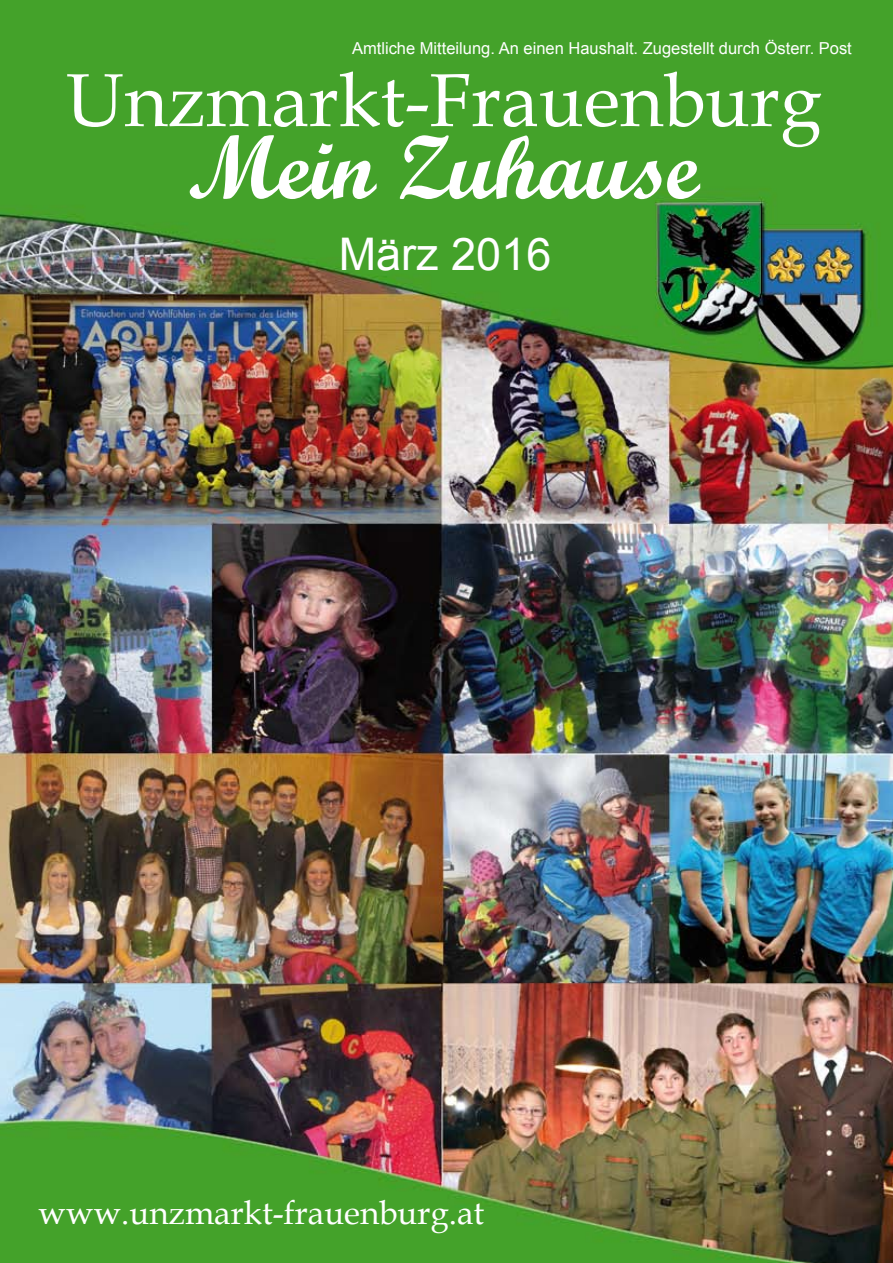
<style>
.page{position:relative;width:893px;height:1263px;background:#fff}
.page>*{position:absolute;margin:0;border:0;box-sizing:border-box;transform-origin:0 0}
.t1{font:90px "Script MT Bold";color:#fff}
.t2{font:75px "Book Antiqua";color:#fff}
.t3{font:45px "Arial";color:#fff}
.t4{font:33px "Book Antiqua";color:#fff}
.t5{font:16.5px "Arial";color:#fff}
</style>
<div class="page">
<img style="left:0;top:0;width:893px;height:1263px">
<p class="t5" style="left:352px;top:37px;width:501px">Amtliche Mitteilung. An einen Haushalt. Zugestellt durch Österr. Post</p>
<h2 class="t2" style="left:66px;top:48px;width:757px">Unzmarkt-Frauenburg</h2>
<h1 class="t1" style="left:188px;top:112px;width:513px">Mein Zuhause</h1>
<h3 class="t3" style="left:339px;top:225px;width:214px">März 2016</h3>
<h3 class="t4" style="left:39px;top:1190px;width:447px">www.unzmarkt-frauenburg.at</h3>
</div>
